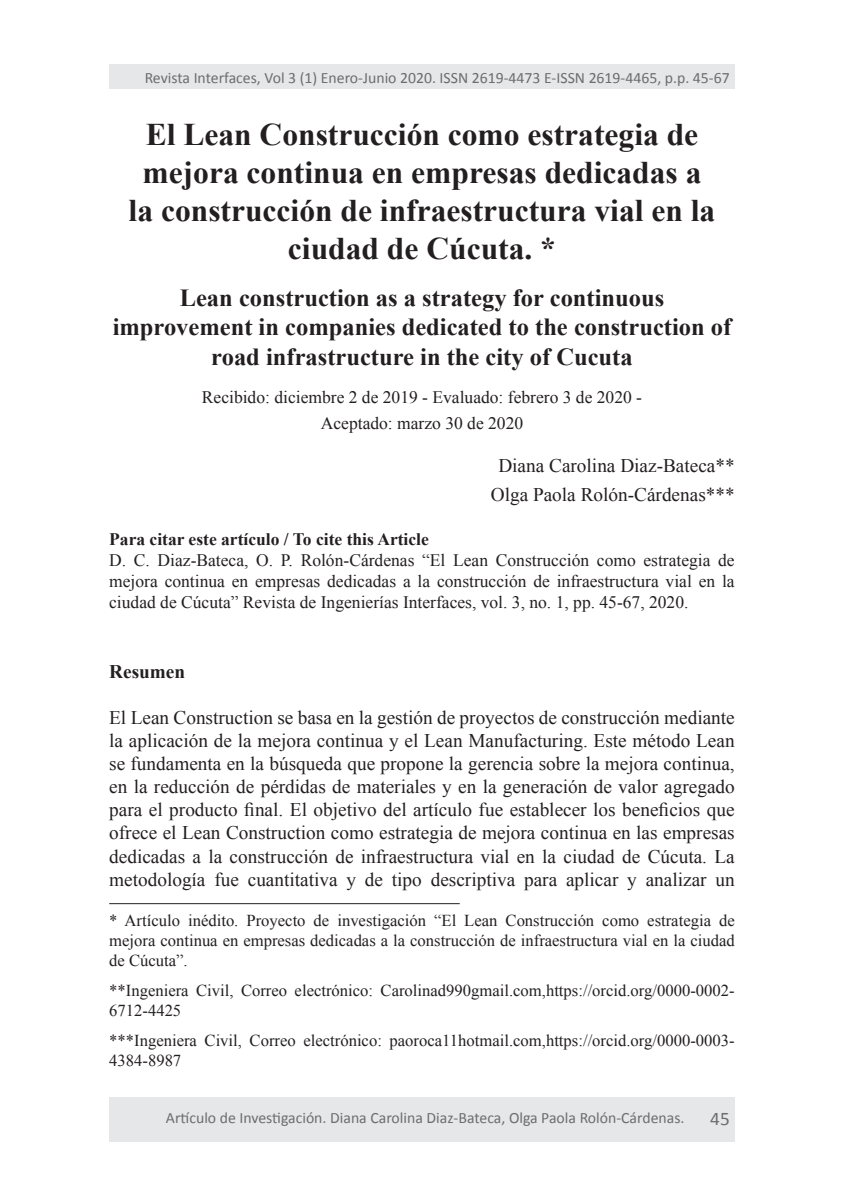
<style>
.page{position:relative;width:844px;height:1191px;background:#fff}
.page>*{position:absolute;margin:0;border:0;box-sizing:border-box;transform-origin:0 0}
.t1{font:700 31.5px/37.8px "Times New Roman";color:#231f20;text-align:center}
.t2{font:700 24.5px/29.4px "Times New Roman";color:#231f20;text-align:center}
.t3{font:19.25px/23.1px "Times New Roman";color:#231f20;text-align:center}
.t4{font:700 19.25px "Times New Roman";color:#231f20}
.t5{font:19.25px "Calibri";color:#6c6d70}
.t6{font:17.5px/21px "Times New Roman";color:#231f20;text-align:center}
.t7{font:700 17.5px "Times New Roman";color:#231f20}
.t8{font:16.62px/19.9px "Times New Roman";color:#231f20}
.t9{font:15.75px "Calibri";color:#6c6d70}
</style>
<div class="page">
<hr style="left:109px;top:903px;width:350px;height:1px;background:#231f20">
<div style="left:109px;top:1097px;width:625px;height:44px;background:#e6e7e9"></div>
<div style="left:109px;top:64px;width:625px;height:25px;background:#e6e7e9"></div>
<p class="t9" style="left:145px;top:68px;width:586px">Revista Interfaces, Vol 3 (1) Enero-Junio 2020. ISSN 2619-4473 E-ISSN 2619-4465, p.p. 45-67</p>
<h1 class="t1" style="left:129px;top:115px;width:588px">El Lean Construcción como estrategia de mejora continua en empresas dedicadas a la construcción de infraestructura vial en la ciudad de Cúcuta. *</h1>
<p class="t2" style="left:113px;top:282px;width:620px">Lean construction as a strategy for continuous improvement in companies dedicated to the construction of road infrastructure in the city of Cucuta</p>
<p class="t6" style="left:202px;top:384px;width:441px;line-height:26.2px">Recibido: diciembre 2 de 2019 - Evaluado: febrero 3 de 2020 -<br>Aceptado: marzo 30 de 2020</p>
<p class="t3" style="left:490px;top:451px;width:245px;line-height:28.9px">Diana Carolina Diaz-Bateca**<br>Olga Paola Rolón-Cárdenas***</p>
<p class="t7" style="left:109px;top:527px;width:321px">Para citar este artículo / To cite this Article</p>
<p class="t6" style="left:109px;top:549px;width:627px;text-align:justify">D. C. Diaz-Bateca, O. P. Rolón-Cárdenas “El Lean Construcción como estrategia de mejora continua en empresas dedicadas a la construcción de infraestructura vial en la ciudad de Cúcuta” Revista de Ingenierías Interfaces, vol. 3, no. 1, pp. 45-67, 2020.</p>
<p class="t4" style="left:109px;top:658px;width:77px">Resumen</p>
<p class="t3" style="left:109px;top:705px;width:627px;text-align:justify">El Lean Construction se basa en la gestión de proyectos de construcción mediante la aplicación de la mejora continua y el Lean Manufacturing. Este método Lean se fundamenta en la búsqueda que propone la gerencia sobre la mejora continua, en la reducción de pérdidas de materiales y en la generación de valor agregado para el producto final. El objetivo del artículo fue establecer los beneficios que ofrece el Lean Construction como estrategia de mejora continua en las empresas dedicadas a la construcción de infraestructura vial en la ciudad de Cúcuta. La metodología fue cuantitativa y de tipo descriptiva para aplicar y analizar un</p>
<p class="t8" style="left:109px;top:910px;width:627px;text-align:justify">* Artículo inédito. Proyecto de investigación “El Lean Construcción como estrategia de mejora continua en empresas dedicadas a la construcción de infraestructura vial en la ciudad de Cúcuta”.</p>
<p class="t8" style="left:109px;top:980px;width:627px">**Ingeniera Civil, Correo electrónico: Carolinad990gmail.com,https://orcid.org/0000-0002-<br>6712-4425</p>
<p class="t8" style="left:109px;top:1030px;width:627px">***Ingeniera Civil, Correo electrónico: paoroca11hotmail.com,https://orcid.org/0000-0003-<br>4384-8987</p>
<p class="t9" style="left:166px;top:1108px;width:520px">Artículo de Investigación. Diana Carolina Diaz-Bateca, Olga Paola Rolón-Cárdenas.</p>
<p class="t5" style="left:710px;top:1106px;width:21px">45</p>
</div>
